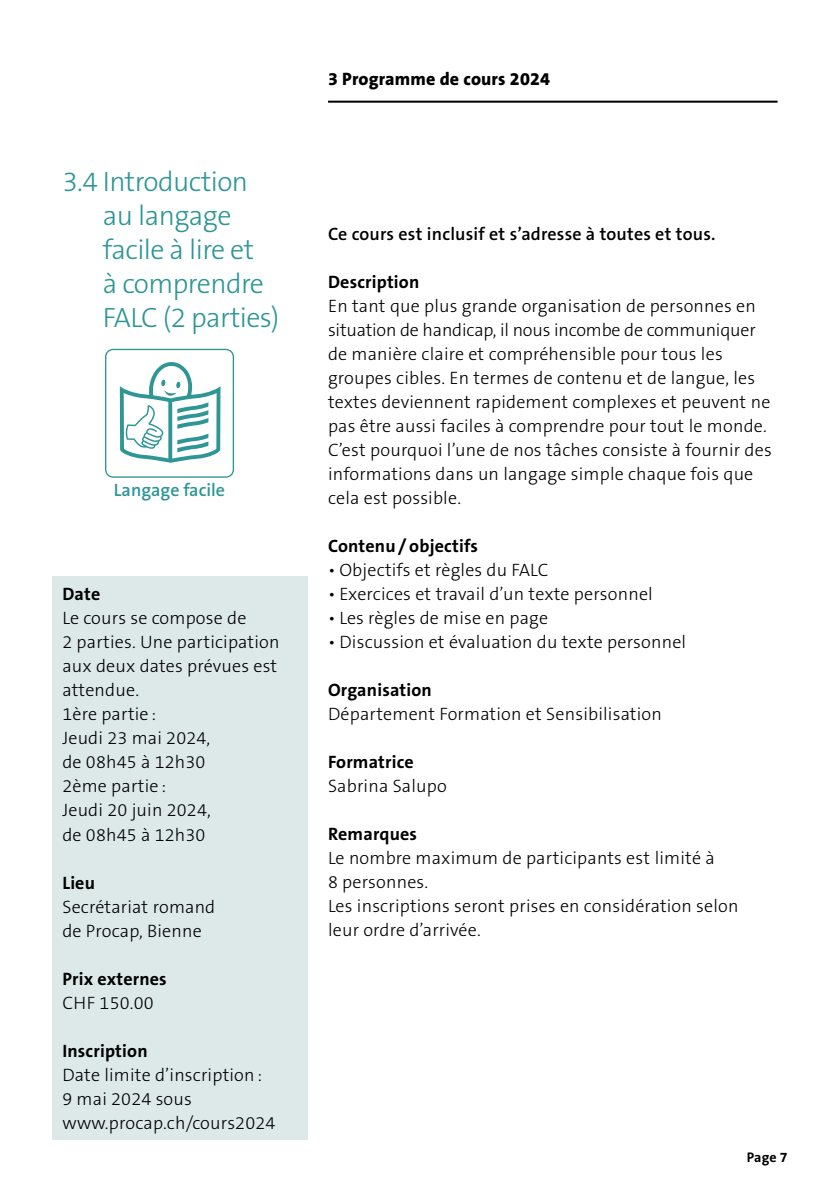
<style>
.page{position:relative;width:840px;height:1191px;background:#fff}
.page>*{position:absolute;margin:0;border:0;box-sizing:border-box;transform-origin:0 0}
.Titel_Nummern_4_1_fa{font:300 28px/34px "The Sans B3";letter-spacing:-.02em;color:#2c9595}
.Fliesstext_B3_12P_oh{font:300 18px/24px "The Sans B3";letter-spacing:.01em;color:#000}
.Fliesstext_Titel_H2{font:700 18px "The Sans B7";letter-spacing:.01em;color:#000}
.Fliesstext_B3_12P_oh-2{font:600 18px "The Sans B6";letter-spacing:.01em;color:#000}
.t1{font:800 18px "The Sans B8";letter-spacing:.01em;color:#000}
.t2{font:600 18px "The Sans B6";color:#2f9696}
.t3{font:700 14px "The Sans B7";color:#000}
</style>
<div class="page">
<div style="left:52px;top:576px;width:256px;height:563px;background:#dde9e9"></div>
<div style="left:105px;top:349px;width:129px;height:129px;border:1px solid #2f9696;border-radius:7px"></div>
<svg style="left:120px;top:362px;width:100px;height:101px"></svg>
<hr style="left:328px;top:101px;width:449px;height:2px;background:#000">
<h1 class="Titel_Nummern_4_1_fa" style="left:103px;top:165px;width:178px;text-indent:-40px">3.4 Introduction au langage facile à lire et<br>à comprendre<br>FALC (2 parties)</h1>
<p class="t2" style="left:114px;top:480px;width:113px">Langage facile</p>
<h2 class="Fliesstext_Titel_H2" style="left:62px;top:585px;width:39px">Date</h2>
<p class="Fliesstext_B3_12P_oh" style="left:62px;top:607px;width:218px">Le cours se compose de<br>2 parties. Une participation aux deux dates prévues est attendue.<br>1ère partie :<br>Jeudi 23 mai 2024,<br>de 08h45 à 12h30<br>2ème partie :<br>Jeudi 20 juin 2024,<br>de 08h45 à 12h30</p>
<h2 class="Fliesstext_Titel_H2" style="left:62px;top:873px;width:34px">Lieu</h2>
<p class="Fliesstext_B3_12P_oh" style="left:62px;top:895px;width:154px">Secrétariat romand de Procap, Bienne</p>
<h2 class="Fliesstext_Titel_H2" style="left:62px;top:969px;width:106px">Prix externes</h2>
<p class="Fliesstext_B3_12P_oh" style="left:62px;top:991px;width:93px">CHF 150.00</p>
<h2 class="Fliesstext_Titel_H2" style="left:62px;top:1041px;width:87px">Inscription</h2>
<p class="Fliesstext_B3_12P_oh" style="left:62px;top:1063px;width:214px">Date limite d’inscription :<br>9 mai 2024 sous www.procap.ch/cours2024</p>
<p class="t1" style="left:328px;top:69px;width:223px">3 Programme de cours 2024</p>
<p class="Fliesstext_B3_12P_oh-2" style="left:328px;top:224px;width:389px">Ce cours est inclusif et s’adresse à toutes et tous.</p>
<h2 class="Fliesstext_Titel_H2" style="left:328px;top:272px;width:93px">Description</h2>
<p class="Fliesstext_B3_12P_oh" style="left:328px;top:295px;width:445px">En tant que plus grande organisation de personnes en situation de handicap, il nous incombe de communiquer de manière claire et compréhensible pour tous les groupes cibles. En termes de contenu et de langue, les textes deviennent rapidement complexes et peuvent ne pas être aussi faciles à comprendre pour tout le monde.<br>C’est pourquoi l’une de nos tâches consiste à fournir des informations dans un langage simple chaque fois que cela est possible.</p>
<h2 class="Fliesstext_Titel_H2" style="left:328px;top:536px;width:151px">Contenu / objectifs</h2>
<p class="Fliesstext_B3_12P_oh" style="left:328px;top:559px;width:222px">• Objectifs et règles du FALC</p>
<p class="Fliesstext_B3_12P_oh" style="left:328px;top:583px;width:326px">• Exercices et travail d’un texte personnel</p>
<p class="Fliesstext_B3_12P_oh" style="left:328px;top:607px;width:221px">• Les règles de mise en page</p>
<p class="Fliesstext_B3_12P_oh" style="left:328px;top:631px;width:359px">• Discussion et évaluation du texte personnel</p>
<h2 class="Fliesstext_Titel_H2" style="left:328px;top:680px;width:105px">Organisation</h2>
<p class="Fliesstext_B3_12P_oh" style="left:328px;top:703px;width:335px">Département Formation et Sensibilisation</p>
<h2 class="Fliesstext_Titel_H2" style="left:328px;top:752px;width:87px">Formatrice</h2>
<p class="Fliesstext_B3_12P_oh" style="left:328px;top:775px;width:120px">Sabrina Salupo</p>
<h2 class="Fliesstext_Titel_H2" style="left:328px;top:824px;width:90px">Remarques</h2>
<p class="Fliesstext_B3_12P_oh" style="left:328px;top:847px;width:412px">Le nombre maximum de participants est limité à<br>8 personnes.<br>Les inscriptions seront prises en considération selon leur ordre d’arrivée.</p>
<p class="t3" style="left:746px;top:1149px;width:42px">Page 7</p>
</div>
